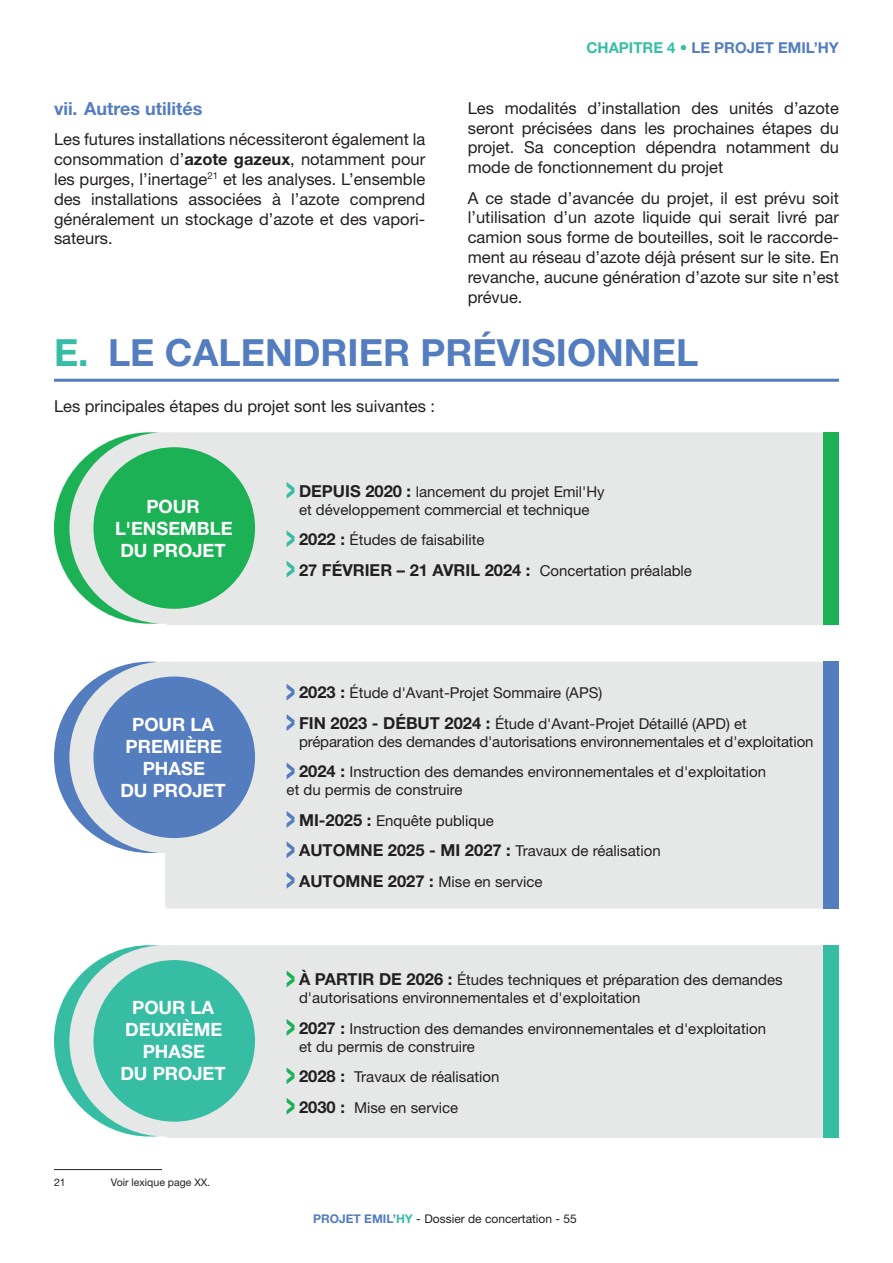
<style>
.page{position:relative;width:893px;height:1263px;background:#fff}
.page>*{position:absolute;margin:0;border:0;box-sizing:border-box;transform-origin:0 0}
.t1{font:700 37.5px "Helvetica Neue LT Std";color:#537dbf}
.t2{font:700 18.3px/22px "Helvetica Neue LT Std";color:#fff;text-align:center}
.t3{font:700 18px "Helvetica Neue LT Std";color:#537dbf}
.t4{font:16.5px/19.8px "Helvetica Neue LT Std";color:#231f20;text-align:justify}
.t5{font:700 16.5px "Helvetica Neue LT Std";color:#231f20}
.t6{font:15px/30.5px "Helvetica Neue LT Std";color:#231f20}
.t7{font:700 15px "Helvetica Neue LT Std";color:#537dbf}
.t8{font:12px "Helvetica Neue LT Std";color:#231f20}
.t9{font:10.5px "Helvetica Neue LT Std";color:#231f20}
.s1{color:#38bda5}
.s2{font-weight:700}
.s3{font-weight:700;font-size:16.5px}
.s4{font-weight:400;font-size:15px}
.s5{font-weight:700;color:#537dbf}
.s6{font-weight:700;color:#38bda5}
</style>
<div class="page">
<hr style="left:54px;top:1169px;width:108px;height:1px;background:#231f20">
<hr style="left:54px;top:379px;width:785px;height:3px;background:#537dbf">
<div style="left:165px;top:432px;width:665px;height:193px;background:#e6e8e8;border-radius:3px"></div>
<div style="left:54px;top:432px;width:191px;height:192px;background:#1db156;border-radius:50%"></div>
<div style="left:69px;top:432px;width:192px;height:192px;background:#e6e8e8;border-radius:50%"></div>
<div style="left:93px;top:447px;width:162px;height:162px;background:#1db156;border-radius:50%"></div>
<div style="left:823px;top:432px;width:16px;height:193px;background:#1db156"></div>
<svg style="left:287px;top:482px;width:7px;height:17px"></svg>
<svg style="left:287px;top:530px;width:7px;height:17px"></svg>
<svg style="left:287px;top:561px;width:7px;height:17px"></svg>
<div style="left:165px;top:662px;width:665px;height:247px;background:#e6e8e8;border-radius:3px"></div>
<div style="left:54px;top:662px;width:191px;height:191px;background:#537dbf;border-radius:50%"></div>
<div style="left:69px;top:662px;width:192px;height:191px;background:#e6e8e8;border-radius:50%"></div>
<div style="left:93px;top:676px;width:162px;height:162px;background:#537dbf;border-radius:50%"></div>
<div style="left:823px;top:662px;width:16px;height:247px;background:#537dbf"></div>
<svg style="left:287px;top:684px;width:7px;height:16px"></svg>
<svg style="left:287px;top:714px;width:7px;height:17px"></svg>
<svg style="left:287px;top:763px;width:7px;height:16px"></svg>
<svg style="left:287px;top:811px;width:7px;height:17px"></svg>
<svg style="left:287px;top:842px;width:7px;height:16px"></svg>
<svg style="left:287px;top:872px;width:7px;height:17px"></svg>
<div style="left:165px;top:945px;width:665px;height:193px;background:#e6e8e8;border-radius:3px"></div>
<div style="left:54px;top:945px;width:191px;height:191px;background:#38bda5;border-radius:50%"></div>
<div style="left:69px;top:945px;width:192px;height:191px;background:#e6e8e8;border-radius:50%"></div>
<div style="left:93px;top:960px;width:162px;height:162px;background:#38bda5;border-radius:50%"></div>
<div style="left:823px;top:945px;width:16px;height:193px;background:#38bda5"></div>
<svg style="left:287px;top:971px;width:7px;height:16px"></svg>
<svg style="left:287px;top:1019px;width:7px;height:17px"></svg>
<svg style="left:287px;top:1067px;width:7px;height:17px"></svg>
<svg style="left:287px;top:1098px;width:7px;height:17px"></svg>
<p class="t7" style="left:586px;top:39px;width:254px"><span class="s1">CHAPITRE 4 •</span> LE PROJET EMIL’HY</p>
<p class="t4" style="left:468px;top:98px;width:373px">Les modalités d’installation des unités d’azote seront précisées dans les prochaines étapes du projet. Sa conception dépendra notamment du mode de fonctionnement du projet</p>
<p class="t4" style="left:468px;top:188px;width:373px">A ce stade d’avancée du projet, il est prévu soit l’utilisation d’un azote liquide qui serait livré par camion sous forme de bouteilles, soit le raccorde&shy;ment au réseau d’azote déjà présent sur le site. En revanche, aucune génération d’azote sur site n’est prévue.</p>
<h1 class="t1" style="left:54px;top:329px;width:646px"><span class="s1">E.</span> LE CALENDRIER PRÉVISIONNEL</h1>
<p class="t4" style="left:54px;top:396px;width:383px">Les principales étapes du projet sont les suivantes :</p>
<p class="t3" style="left:54px;top:97px;width:150px">vii. Autres utilités</p>
<p class="t4" style="left:54px;top:129px;width:373px">Les futures installations nécessiteront également la consommation d’<span class="s2">azote gazeux</span>, notamment pour les purges, l’inertage<sup>21</sup> et les analyses. L’ensemble des installations associées à l’azote comprend généralement un stockage d’azote et des vapori&shy;sateurs.</p>
<p class="t2" style="left:115px;top:495px;width:119px">POUR<br>L'ENSEMBLE<br>DU PROJET</p>
<p class="t2" style="left:120px;top:713px;width:107px">POUR LA<br>PREMIÈRE<br>PHASE<br>DU PROJET</p>
<p class="t2" style="left:120px;top:996px;width:107px">POUR LA<br>DEUXIÈME<br>PHASE<br>DU PROJET</p>
<p class="t9" style="left:54px;top:1176px;width:13px">21</p>
<p class="t9" style="left:111px;top:1176px;width:101px">Voir lexique page XX.</p>
<p class="t6" style="left:299px;top:482px;width:307px;line-height:18px"><span class="s3">DEPUIS 2020 :</span> lancement du projet Emil'Hy et développement commercial et technique</p>
<p class="t6" style="left:299px;top:524px;width:187px"><span class="s3">2022 :</span> Études de faisabilite</p>
<p class="t5" style="left:299px;top:559px;width:394px">27 FÉVRIER – 21 AVRIL 2024 : <span class="s4">Concertation préalable</span></p>
<p class="t6" style="left:299px;top:678px;width:449px"><span class="s3">2023 :</span> Étude d'Avant-Projet Sommaire (APS)<br><span class="s3">FIN 2023 - DÉBUT 2024 :</span> Étude d'Avant-Projet Détaillé (APD) et</p>
<p class="t6" style="left:299px;top:726px;width:516px">préparation des demandes d'autorisations environnementales et d'exploitation<br><span class="s3">2024 :</span> Instruction des demandes environnementales et d'exploitation</p>
<p class="t6" style="left:299px;top:774px;width:363px;text-indent:-12px">et du permis de construire<br><span class="s3">MI-2025 :</span> Enquête publique<br><span class="s3">AUTOMNE 2025 - MI 2027 :</span> Travaux de réalisation<br><span class="s3">AUTOMNE 2027 :</span> Mise en service</p>
<p class="t6" style="left:299px;top:971px;width:485px;line-height:18px"><span class="s3">À PARTIR DE 2026 :</span> Études techniques et préparation des demandes d'autorisations environnementales et d'exploitation</p>
<p class="t6" style="left:299px;top:1019px;width:468px;line-height:18px"><span class="s3">2027 :</span> Instruction des demandes environnementales et d'exploitation et du permis de construire</p>
<p class="t6" style="left:299px;top:1061px;width:202px"><span class="s3">2028 :</span> Travaux de réalisation<br><span class="s3">2030 :</span> Mise en service</p>
<p class="t8" style="left:313px;top:1212px;width:265px"><span class="s5">PROJET EMIL’</span><span class="s6">HY</span> - Dossier de concertation - 55</p>
</div>
